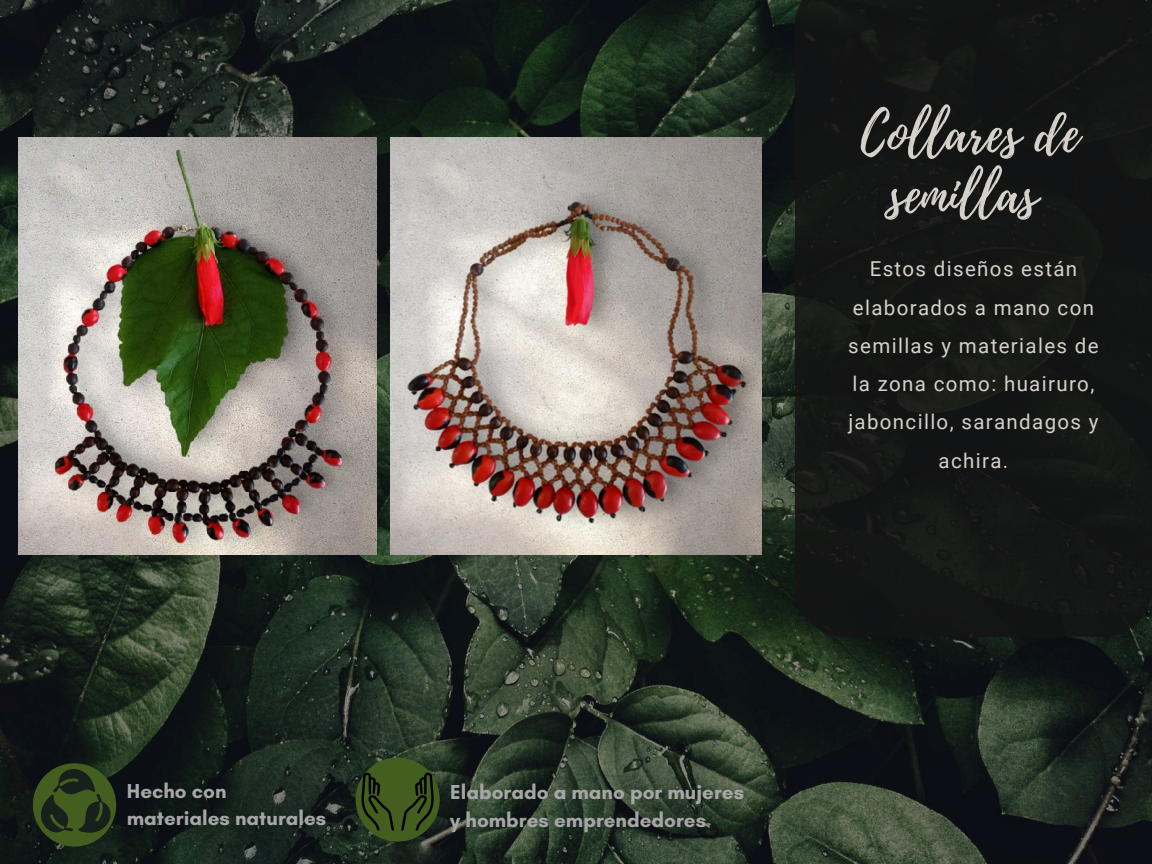
<style>
.page{position:relative;width:1152px;height:864px;background:#fff}
.page>*{position:absolute;margin:0;border:0;box-sizing:border-box;transform-origin:0 0}
.t1{font:53.1px/60.9px "Playlist Script";color:#d5d0ca;text-align:center}
.t2{font:20.55px/38.2px "Roboto";letter-spacing:.065em;color:#d5d0ca;text-align:center}
.t3{font:700 20.55px/27.8px "Glacial Indifference";color:#a6a6a6}
</style>
<div class="page">
<img style="left:0;top:0;width:1152px;height:864px">
<div style="left:795px;top:0;width:357px;height:637px;background:#141514"></div>
<div style="left:33px;top:763px;width:83px;height:84px;background:#435e1e;border-radius:50%"></div>
<svg style="left:40px;top:768px;width:72px;height:66px"></svg>
<div style="left:356px;top:758px;width:84px;height:84px;background:#435e1e;border-radius:50%"></div>
<svg style="left:361px;top:772px;width:33px;height:59px"></svg>
<svg style="left:401px;top:772px;width:33px;height:59px"></svg>
<img style="left:390px;top:137px;width:372px;height:417px">
<img style="left:19px;top:137px;width:358px;height:417px">
<h1 class="t1" style="left:861px;top:104px;width:220px">Collares de semillas</h1>
<p class="t2" style="left:848px;top:250px;width:252px">Estos diseños están elaborados a mano con semillas y materiales de la zona como: huairuro, jaboncillo, sarandagos y achira.</p>
<p class="t3" style="left:127px;top:777px;width:201px">Hecho con materiales naturales</p>
<p class="t3" style="left:450px;top:778px;width:295px">Elaborado a mano por mujeres y hombres emprendedores</p>
</div>
